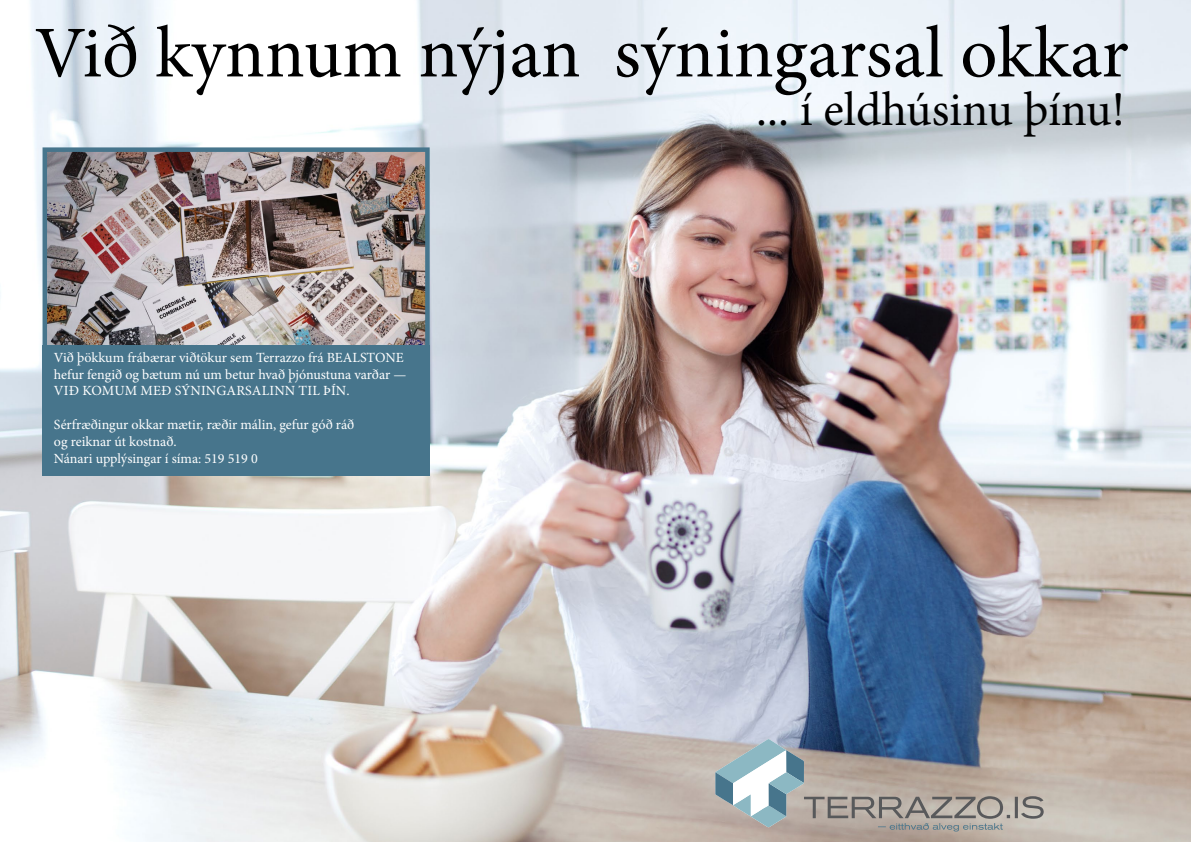
<style>
.page{position:relative;width:1191px;height:842px;background:#fff}
.page>*{position:absolute;margin:0;border:0;box-sizing:border-box;transform-origin:0 0}
.t1{font:73px "Minion Pro";color:#000}
.t2{font:48px "Minion Pro";letter-spacing:-.005em;color:#000}
.t3{font:14px/16.8px "Minion Pro";color:#fff}
</style>
<div class="page">
<img style="left:0;top:0;width:1191px;height:842px">
<svg style="left:715px;top:739px;width:328px;height:92px;background:#a0a1a1"></svg>
<img style="left:48px;top:152px;width:377px;height:193px">
<div style="left:43px;top:147px;width:387px;height:265px;border:4px solid #47758c"></div>
<div style="left:43px;top:345px;width:387px;height:131px;background:#47758c"></div>
<h1 class="t1" style="left:35px;top:4px;width:1095px">Við kynnum nýjan sýningarsal okkar</h1>
<h2 class="t2" style="left:756px;top:78px;width:370px">... í eldhúsinu þínu!</h2>
<p class="t3" style="left:54px;top:349px;width:354px">Við þökkum frábærar viðtökur sem Terrazzo frá BEALSTONE hefur fengið og bætum nú um betur hvað þjónustuna varðar —<br>VIÐ KOMUM MEÐ SÝNINGARSALINN TIL ÞÍN.</p>
<p class="t3" style="left:54px;top:416px;width:302px">Sérfræðingur okkar mætir, ræðir málin, gefur góð ráð og reiknar út kostnað.<br>Nánari upplýsingar í síma: 519 519 0</p>
</div>
